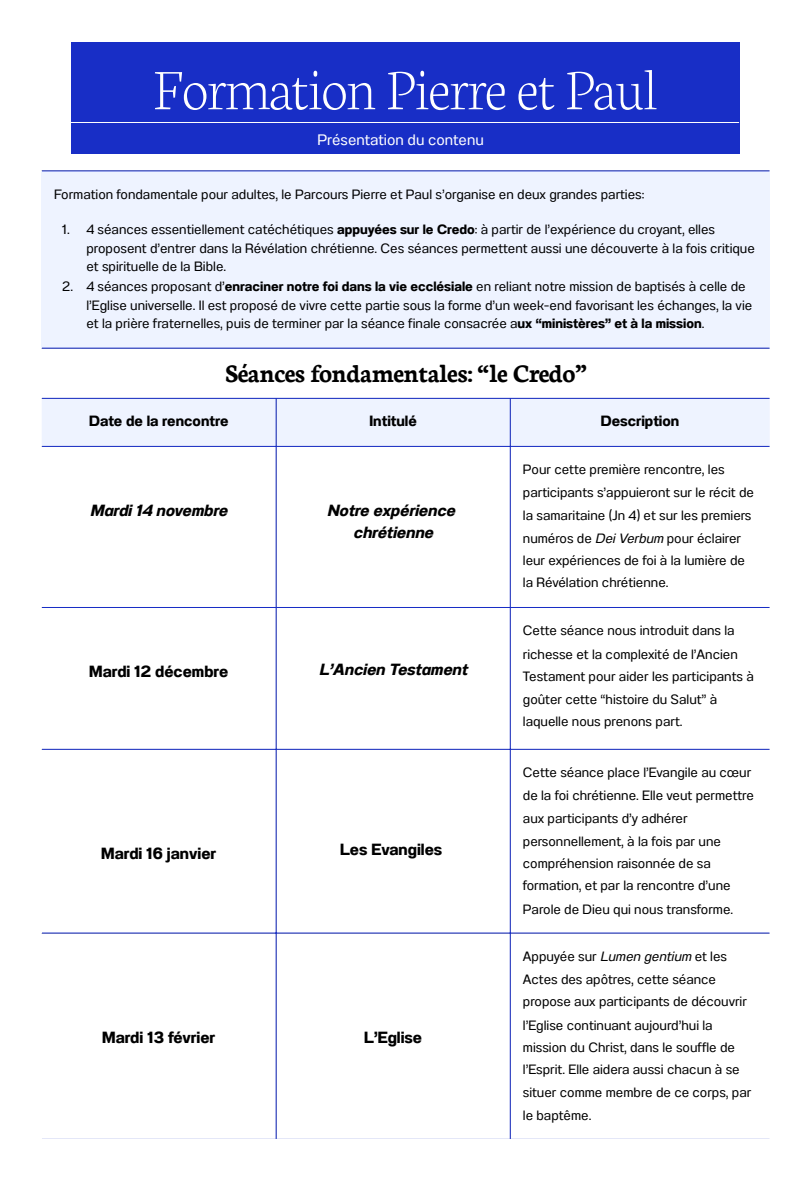
<style>
.page{position:relative;width:810px;height:1181px;background:#fff}
.page>*{position:absolute;margin:0;border:0;box-sizing:border-box;transform-origin:0 0}
.t1{font:200 61.05px "Neuton";letter-spacing:-.025em;color:#fff}
.t2{font:700 27px "Neuton";letter-spacing:-.025em;color:#000}
.t3{font:700 16.2px "Anantason";color:#000}
.t4{font:italic 700 16.2px/22.2px "Anantason";color:#000;text-align:center}
.t5{font:15.15px "Anantason";color:#fff}
.t6{font:700 14.85px "Anantason";color:#000}
.t7{font:13.5px/22.6px "Anantason";color:#000}
.s1{font-weight:700}
.s2{font-style:italic}
</style>
<div class="page">
<div style="left:71px;top:42px;width:669px;height:112px;background:#182ec6"></div>
<hr style="left:71px;top:122px;width:668px;height:1px;background:#fff">
<div style="left:42px;top:171px;width:728px;height:177px;background:#eef3ff"></div>
<hr style="left:42px;top:170px;width:727px;height:1px;background:#182ec6">
<hr style="left:42px;top:347px;width:727px;height:1px;background:#182ec6">
<div style="left:42px;top:398px;width:728px;height:48px;background:#eef3ff"></div>
<hr style="left:276px;top:399px;width:1px;height:739px;background:#182ec6">
<hr style="left:510px;top:399px;width:1px;height:739px;background:#182ec6">
<hr style="left:42px;top:398px;width:727px;height:1px;background:#182ec6">
<hr style="left:42px;top:446px;width:727px;height:1px;background:#182ec6">
<hr style="left:42px;top:607px;width:727px;height:1px;background:#182ec6">
<hr style="left:42px;top:748px;width:727px;height:1px;background:#182ec6">
<hr style="left:42px;top:932px;width:727px;height:1px;background:#182ec6">
<hr style="left:42px;top:1138px;width:727px;height:1px;background:#182ec6">
<p class="t1" style="left:153px;top:46px;width:506px">Formation Pierre et Paul</p>
<p class="t5" style="left:317px;top:131px;width:168px">Présentation du contenu</p>
<p class="t7" style="left:54px;top:183px;width:592px">Formation fondamentale pour adultes, le Parcours Pierre et Paul s’organise en deux grandes parties:</p>
<p class="t7" style="left:86px;top:220px;width:670px;line-height:18.8px;text-indent:-24px">1. 4 séances essentiellement catéchétiques <span class="s1">appuyées sur le Credo</span>: à partir de l’expérience du croyant, elles proposent d’entrer dans la Révélation chrétienne. Ces séances permettent aussi une découverte à la fois critique et spirituelle de la Bible.</p>
<p class="t7" style="left:86px;top:277px;width:667px;line-height:18.8px;text-indent:-24px">2. 4 séances proposant d’<span class="s1">enraciner notre foi dans la vie ecclésiale</span> en reliant notre mission de baptisés à celle de l’Eglise universelle. Il est proposé de vivre cette partie sous la forme d’un week-end favorisant les échanges, la vie et la prière fraternelles, puis de terminer par la séance finale consacrée a<span class="s1">ux “ministères” et à la mission</span>.</p>
<h2 class="t2" style="left:226px;top:354px;width:363px">Séances fondamentales: “le Credo”</h2>
<p class="t6" style="left:89px;top:412px;width:141px">Date de la rencontre</p>
<p class="t6" style="left:370px;top:412px;width:49px">Intitulé</p>
<p class="t6" style="left:601px;top:412px;width:80px">Description</p>
<p class="t4" style="left:90px;top:499px;width:139px">Mardi 14 novembre</p>
<p class="t4" style="left:327px;top:499px;width:129px">Notre expérience chrétienne</p>
<p class="t3" style="left:89px;top:661px;width:141px">Mardi 12 décembre</p>
<p class="t4" style="left:319px;top:658px;width:150px">L’Ancien Testament</p>
<p class="t3" style="left:101px;top:844px;width:117px">Mardi 16 janvier</p>
<p class="t3" style="left:340px;top:839px;width:104px">Les Evangiles</p>
<p class="t3" style="left:102px;top:1027px;width:115px">Mardi 13 février</p>
<p class="t3" style="left:364px;top:1027px;width:59px">L’Eglise</p>
<p class="t7" style="left:523px;top:458px;width:233px">Pour cette première rencontre, les participants s’appuieront sur le récit de la samaritaine (Jn 4) et sur les premiers numéros de <span class="s2">Dei Verbum</span> pour éclairer leur expériences de foi à la lumière de la Révélation chrétienne.</p>
<p class="t7" style="left:523px;top:619px;width:232px">Cette séance nous introduit dans la richesse et la complexité de l’Ancien Testament pour aider les participants à goûter cette “histoire du Salut” à laquelle nous prenons part.</p>
<p class="t7" style="left:523px;top:761px;width:232px">Cette séance place l’Evangile au cœur de la foi chrétienne. Elle veut permettre aux participants d’y adhérer personnellement, à la fois par une compréhension raisonnée de sa formation, et par la rencontre d’une Parole de Dieu qui nous transforme.</p>
<p class="t7" style="left:523px;top:944px;width:230px">Appuyée sur <span class="s2">Lumen gentium</span> et les<br>Actes des apôtres, cette séance propose aux participants de découvrir l’Eglise continuant aujourd’hui la mission du Christ, dans le souffle de l’Esprit. Elle aidera aussi chacun à se situer comme membre de ce corps, par le baptême.</p>
</div>
